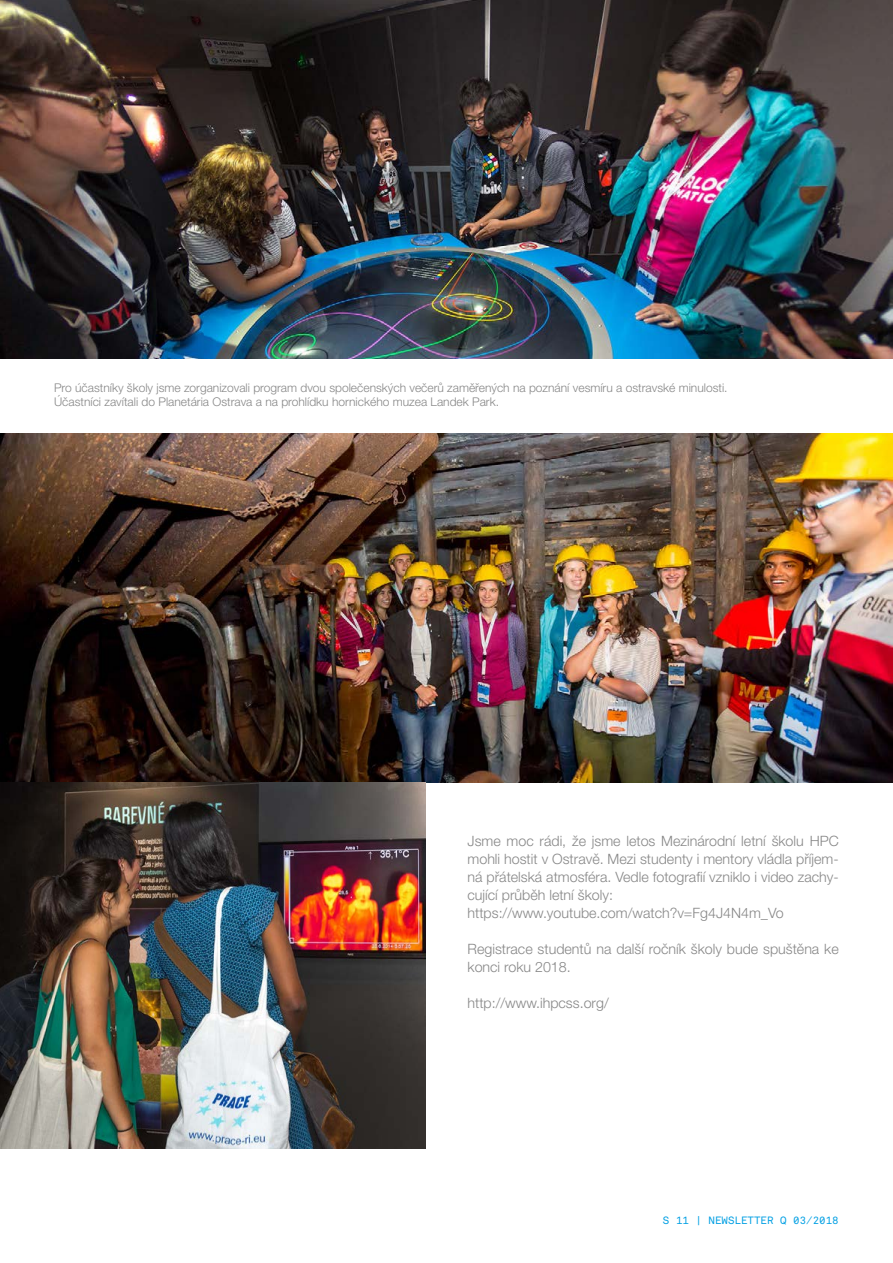
<style>
.page{position:relative;width:893px;height:1263px;background:#fff}
.page>*{position:absolute;margin:0;border:0;box-sizing:border-box;transform-origin:0 0}
.t1{font:300 14.25px/18px "Helvetica Neue LT Pro";color:#878787}
.t2{font:300 12px/14.4px "Helvetica Neue LT Pro";color:#878787}
.t3{font:10.5px "Akkurat Mono Pro";color:#009fe3}
</style>
<div class="page">
<img style="left:0;top:0;width:893px;height:359px">
<img style="left:0;top:434px;width:893px;height:348px">
<img style="left:0;top:782px;width:425px;height:366px">
<p class="t2" style="left:54px;top:380px;width:675px">Pro účastníky školy jsme zorganizovali program dvou společenských večerů zaměřených na poznání vesmíru a ostravské minulosti.<br>Účastníci zavítali do Planetária Ostrava a na prohlídku hornického muzea Landek Park.</p>
<p class="t1" style="left:468px;top:832px;width:373px">Jsme moc rádi, že jsme letos Mezinárodní letní školu HPC mohli hostit v Ostravě. Mezi studenty i mentory vládla příjem&shy;ná přátelská atmosféra. Vedle fotografií vzniklo i video zachy&shy;cující průběh letní školy: https://www.youtube.com/watch?v=Fg4J4N4m_Vo</p>
<p class="t1" style="left:468px;top:940px;width:373px">Registrace studentů na další ročník školy bude spuštěna ke konci roku 2018.</p>
<p class="t1" style="left:468px;top:994px;width:143px">http://www.ihpcss.org/</p>
<p class="t3" style="left:663px;top:1214px;width:177px">S 11 | NEWSLETTER Q 03/2018</p>
</div>
